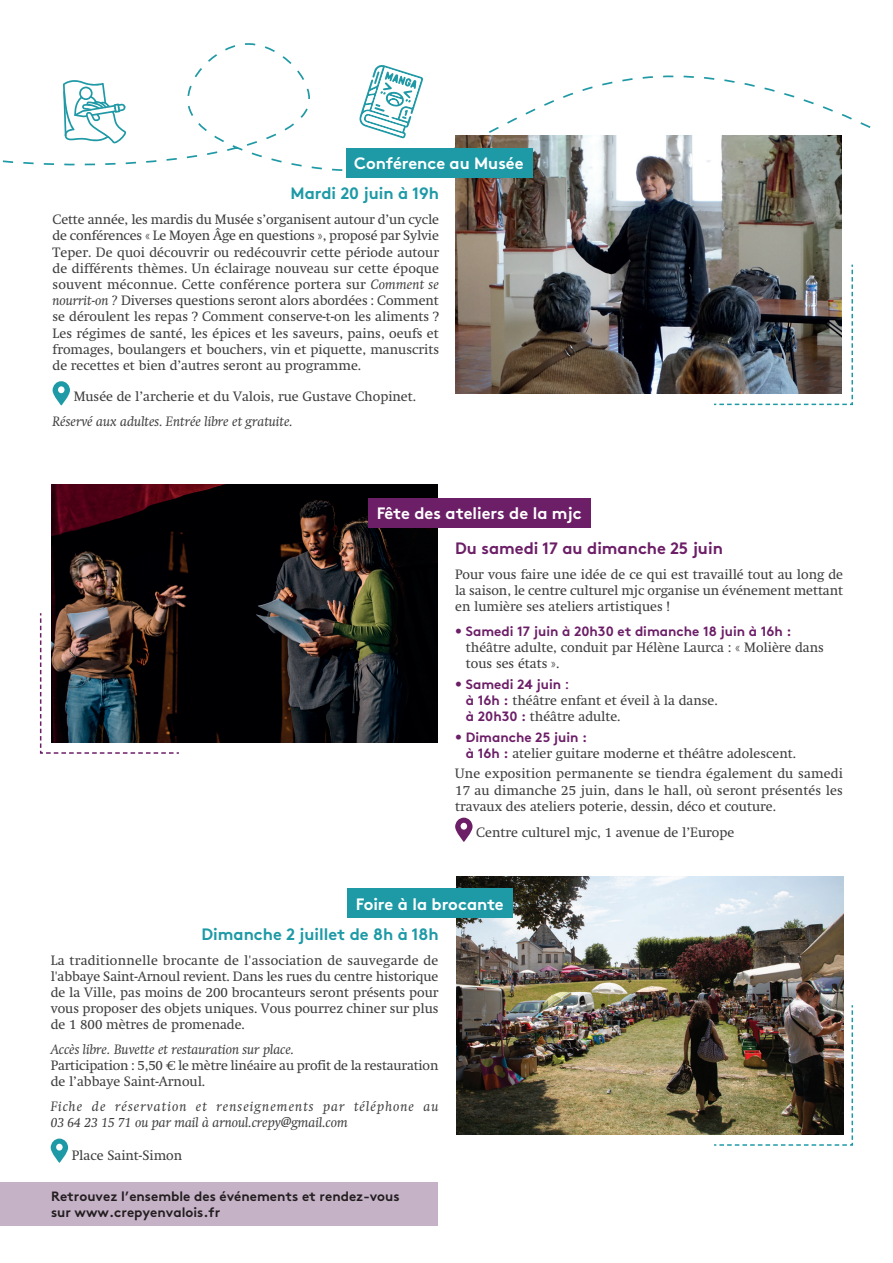
<style>
.page{position:relative;width:893px;height:1263px;background:#fff}
.page>*{position:absolute;margin:0;border:0;box-sizing:border-box;transform-origin:0 0}
.t1{font:700 16.5px "Brown Std";color:#fff}
.t2{font:700 16.5px "Brown Std";color:#1d9aa6}
.t3{font:700 16.5px "Brown Std";color:#6c1e67}
.t4{font:13.5px/16.2px "Swift";color:#3e3e3f}
.t5{font:italic 13.5px/16.2px "Swift";letter-spacing:.08em;color:#3e3e3f}
.t6{font:italic 13.5px "Swift";color:#3e3e3f}
.t7{font:700 13.5px "Brown Std";color:#6c1e67}
.t8{font:700 13.5px/16.2px "Brown Std";color:#231f20}
.s1{font-style:italic}
.s2{font-family:"Swift"}
.s3{font-family:"Brown Std";font-weight:700;color:#6c1e67}
</style>
<div class="page">
<svg style="left:2px;top:43px;width:869px;height:135px"></svg>
<svg style="left:359px;top:65px;width:64px;height:74px"></svg>
<svg style="left:63px;top:77px;width:63px;height:66px"></svg>
<svg style="left:39px;top:613px;width:141px;height:141px"></svg>
<svg style="left:712px;top:1004px;width:142px;height:142px"></svg>
<svg style="left:712px;top:264px;width:141px;height:142px"></svg>
<img style="left:51px;top:484px;width:387px;height:258px">
<img style="left:455px;top:136px;width:387px;height:257px">
<img style="left:457px;top:877px;width:386px;height:257px">
<div style="left:368px;top:498px;width:222px;height:30px;background:#6c1e67"></div>
<div style="left:346px;top:148px;width:186px;height:29px;background:#1d9aa6"></div>
<div style="left:347px;top:889px;width:165px;height:29px;background:#1d9aa6"></div>
<svg style="left:51px;top:1138px;width:17px;height:25px"></svg>
<svg style="left:53px;top:381px;width:17px;height:25px"></svg>
<svg style="left:455px;top:818px;width:18px;height:24px"></svg>
<div style="left:0;top:1182px;width:437px;height:43px;background:#c6b2c7"></div>
<p class="t1" style="left:354px;top:153px;width:171px">Conférence au Musée</p>
<p class="t2" style="left:291px;top:184px;width:150px">Mardi 20 juin à 19h</p>
<p class="t4" style="left:53px;top:212px;width:388px;text-align:justify">Cette année, les mardis du Musée s’organisent autour d’un cycle de conférences « Le Moyen Âge en questions », proposé par Sylvie Teper. De quoi découvrir ou redécouvrir cette période autour de différents thèmes. Un éclairage nouveau sur cette époque souvent méconnue. Cette conférence portera sur <span class="s1">Comment se nourrit-on ?</span> Diverses questions seront alors abordées : Comment se déroulent les repas ? Comment conserve-t-on les aliments ?<br>Les régimes de santé, les épices et les saveurs, pains, oeufs et fromages, boulangers et bouchers, vin et piquette, manuscrits de recettes et bien d’autres seront au programme.</p>
<p class="t4" style="left:74px;top:388px;width:344px">Musée de l’archerie et du Valois, rue Gustave Chopinet.</p>
<p class="t6" style="left:53px;top:413px;width:242px">Réservé aux adultes. Entrée libre et gratuite.</p>
<p class="t1" style="left:377px;top:503px;width:207px">Fête des ateliers de la mjc</p>
<p class="t3" style="left:455px;top:538px;width:269px">Du samedi 17 au dimanche 25 juin</p>
<p class="t4" style="left:455px;top:566px;width:389px;text-align:justify">Pour vous faire une idée de ce qui est travaillé tout au long de la saison, le centre culturel mjc organise un événement mettant en lumière ses ateliers artistiques !</p>
<p class="t7" style="left:455px;top:623px;width:338px"><span class="s2">•</span> Samedi 17 juin à 20h30 et dimanche 18 juin à 16h :</p>
<p class="t4" style="left:466px;top:639px;width:360px">théâtre adulte, conduit par Hélène Laurca : « Molière dans tous ses états ».</p>
<p class="t7" style="left:455px;top:676px;width:115px"><span class="s2">•</span> Samedi 24 juin <span class="s2">:</span></p>
<p class="t4" style="left:466px;top:692px;width:253px"><span class="s3">à 16h :</span> théâtre enfant et éveil à la danse. <span class="s3">à 20h30 :</span> théâtre adulte.</p>
<p class="t7" style="left:455px;top:729px;width:134px"><span class="s2">•</span> Dimanche 25 juin :</p>
<p class="t4" style="left:455px;top:743px;width:389px;line-height:20.4px;text-indent:11px"><span class="s3">à 16h :</span> atelier guitare moderne et théâtre adolescent.<br>Une exposition permanente se tiendra également du samedi</p>
<p class="t4" style="left:455px;top:782px;width:389px">17 au dimanche 25 juin, dans le hall, où seront présentés les travaux des ateliers poterie, dessin, déco et couture.</p>
<p class="t4" style="left:476px;top:824px;width:259px">Centre culturel mjc, 1 avenue de l’Europe</p>
<p class="t1" style="left:356px;top:894px;width:150px">Foire à la brocante</p>
<p class="t2" style="left:202px;top:924px;width:239px">Dimanche 2 juillet de 8h à 18h</p>
<p class="t4" style="left:51px;top:952px;width:389px;text-align:justify">La traditionnelle brocante de l'association de sauvegarde de l'abbaye Saint-Arnoul revient. Dans les rues du centre historique de la Ville, pas moins de 200 brocanteurs seront présents pour vous proposer des objets uniques. Vous pourrez chiner sur plus de 1 800 mètres de promenade.</p>
<p class="t6" style="left:51px;top:1041px;width:245px">Accès libre. Buvette et restauration sur place.</p>
<p class="t4" style="left:51px;top:1057px;width:389px">Participation : 5,50 € le mètre linéaire au profit de la restauration de l’abbaye Saint-Arnoul.</p>
<p class="t5" style="left:51px;top:1098px;width:389px">Fiche de réservation et renseignements par téléphone au<br>03 64 23 15 71 ou par mail à arnoul.crepy@gmail.com</p>
<p class="t4" style="left:72px;top:1147px;width:112px">Place Saint-Simon</p>
<p class="t8" style="left:51px;top:1188px;width:350px">Retrouvez l’ensemble des événements et rendez-vous sur www.crepyenvalois.fr</p>
</div>
